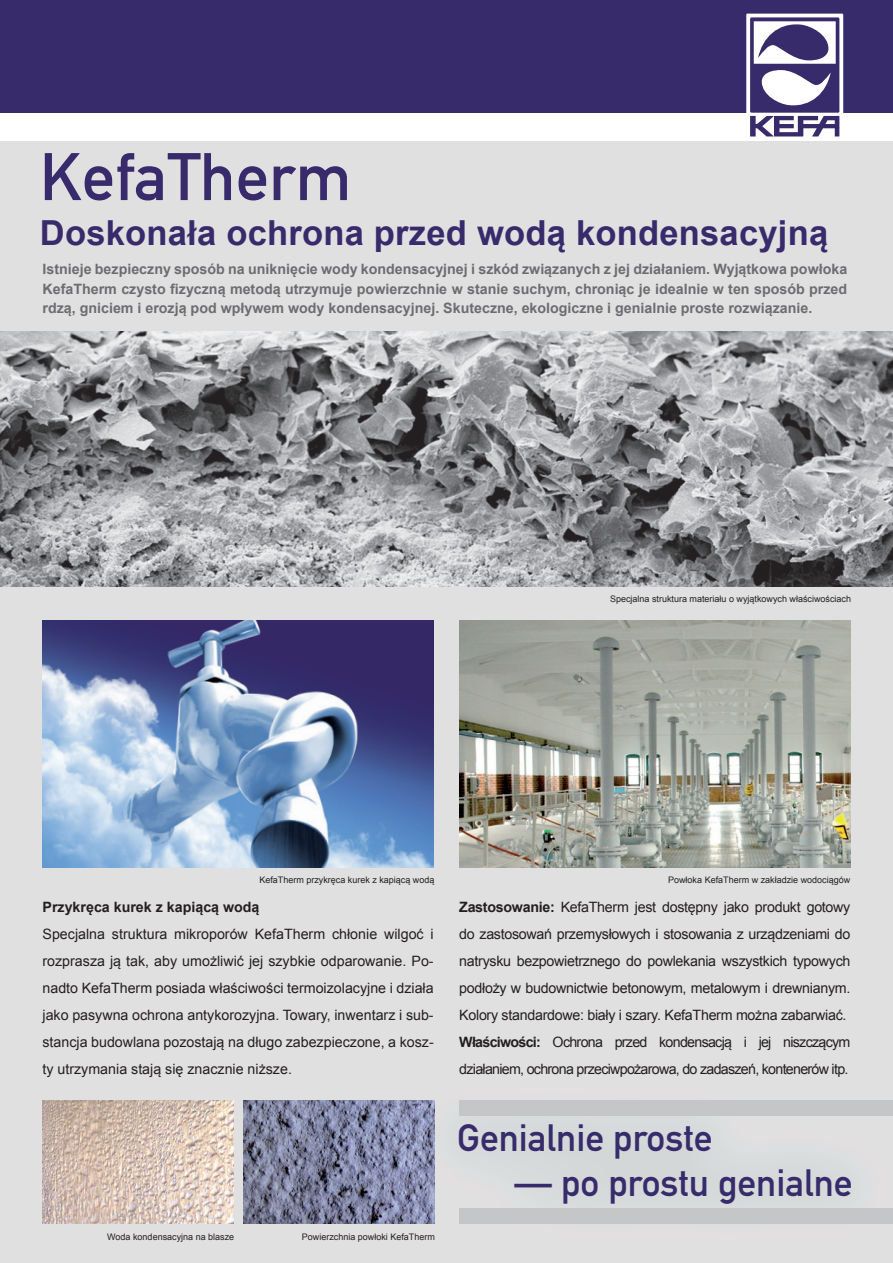
<style>
.page{position:relative;width:893px;height:1263px;background:#fff}
.page>*{position:absolute;margin:0;border:0;box-sizing:border-box;transform-origin:0 0}
.t1{font:66px "DIN Mittelschrift Std";letter-spacing:.005em;color:#382b6b}
.t2{font:37.5px "DIN Mittelschrift Std";color:#382b6b}
.t3{font:700 34.5px "Arial";letter-spacing:.005em;color:#382b6b}
.t4{font:14.25px/27px "Arial";letter-spacing:-.02em;color:#231f20;text-align:justify}
.t5{font:700 14.25px/19.5px "Arial";color:#6c6d70;text-align:justify}
.t6{font:700 14.25px "Arial";color:#231f20}
.t7{font:9px "Arial";color:#231f20}
.s1{font-weight:700}
</style>
<div class="page">
<div style="left:0;top:137px;width:893px;height:1126px;background:#e1e0e1"></div>
<img style="left:434px;top:1100px;width:459px;height:124px">
<div style="left:459px;top:1100px;width:434px;height:16px;background:#c4c6c8"></div>
<div style="left:459px;top:1209px;width:434px;height:15px;background:#c4c6c8"></div>
<img style="left:459px;top:621px;width:391px;height:246px">
<img style="left:43px;top:621px;width:391px;height:246px">
<img style="left:0;top:332px;width:893px;height:255px">
<img style="left:43px;top:1100px;width:191px;height:124px">
<img style="left:243px;top:1100px;width:191px;height:124px">
<div style="left:0;top:0;width:893px;height:113px;background:#382b6b"></div>
<div style="left:0;top:113px;width:893px;height:27px;background:#fff"></div>
<div style="left:746px;top:14px;width:97px;height:118px;background:#fff"></div>
<svg style="left:750px;top:17px;width:89px;height:119px"></svg>
<h1 class="t1" style="left:40px;top:138px;width:313px">KefaTherm</h1>
<h3 class="t3" style="left:40px;top:210px;width:790px">Doskonała ochrona przed wodą kondensacyjną</h3>
<p class="t5" style="left:43px;top:260px;width:806px">Istnieje bezpieczny sposób na uniknięcie wody kondensacyjnej i szkód związanych z jej działaniem. Wyjątkowa powłoka KefaTherm czysto fizyczną metodą utrzymuje powierzchnie w stanie suchym, chroniąc je idealnie w ten sposób przed rdzą, gniciem i erozją pod wpływem wody kondensacyjnej. Skuteczne, ekologiczne i genialnie proste rozwiązanie.</p>
<p class="t7" style="left:610px;top:593px;width:243px">Specjalna struktura materiału o wyjątkowych właściwościach</p>
<p class="t7" style="left:259px;top:873px;width:177px">KefaTherm przykręca kurek z kapiącą wodą</p>
<p class="t6" style="left:43px;top:897px;width:219px">Przykręca kurek z kapiącą wodą</p>
<p class="t4" style="left:43px;top:920px;width:393px">Specjalna struktura mikroporów KefaTherm chłonie wilgoć i rozprasza ją tak, aby umożliwić jej szybkie odparowanie. Po&shy;nadto KefaTherm posiada właściwości termoizolacyjne i działa jako pasywna ochrona antykorozyjna. Towary, inwentarz i sub&shy;stancja budowlana pozostają na długo zabezpieczone, a kosz&shy;ty utrzymania stają się znacznie niższe.</p>
<p class="t7" style="left:107px;top:1231px;width:128px">Woda kondensacyjna na blasze</p>
<p class="t7" style="left:302px;top:1231px;width:135px">Powierzchnia powłoki KefaTherm</p>
<p class="t7" style="left:668px;top:873px;width:184px">Powłoka KefaTherm w zakładzie wodociągów</p>
<p class="t4" style="left:459px;top:893px;width:393px;text-align:left"><span class="s1">Zastosowanie:</span> KefaTherm jest dostępny jako produkt gotowy do zastosowań przemysłowych i stosowania z urządzeniami do natrysku bezpowietrznego do powlekania wszystkich typowych podłoży w budownictwie betonowym, metalowym i drewnianym.<br>Kolory standardowe: biały i szary. KefaTherm można zabarwiać.<br><span class="s1">Właściwości:</span> Ochrona przed kondensacją i jej niszczącym działaniem, ochrona przeciwpożarowa, do zadaszeń, kontenerów itp.</p>
<h2 class="t2" style="left:457px;top:1116px;width:257px">Genialnie proste</h2>
<h2 class="t2" style="left:515px;top:1161px;width:340px">— po prostu genialne</h2>
</div>
